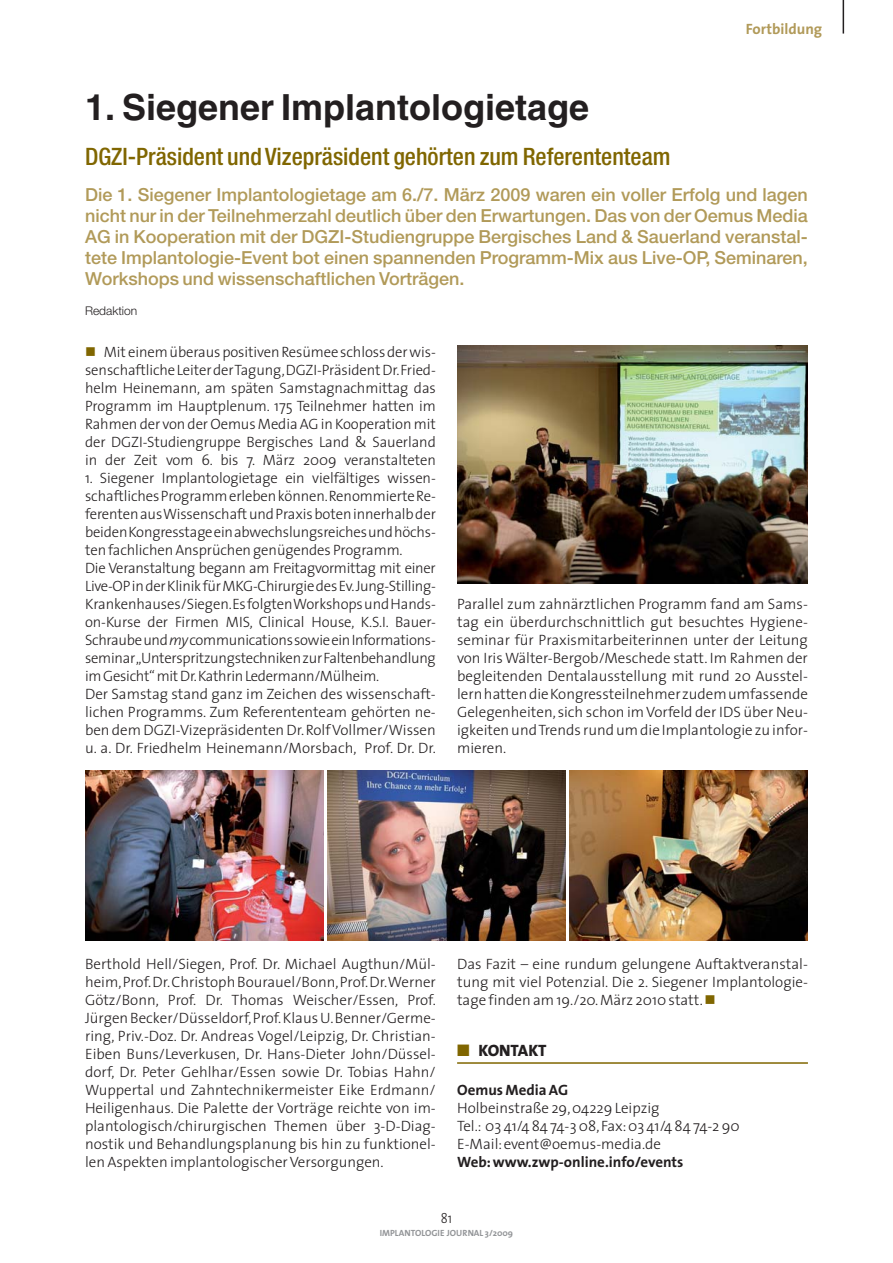
<style>
.page{position:relative;width:893px;height:1263px;background:#fff}
.page>*{position:absolute;margin:0;border:0;box-sizing:border-box;transform-origin:0 0}
.t1{font:700 36px "Helvetica";color:#231f20}
.t2{font:500 condensed 24px "Helvetica Neue";color:#806600}
.t3{font:500 18px/21px "Helvetica Neue";color:#b19a59;text-align:justify}
.t4{font:800 16.5px "The Sans";letter-spacing:-.005em;color:#231f20}
.t5{font:300 15px/18px "The Sans";letter-spacing:-.005em;color:#231f20;text-align:justify}
.t6{font:700 15px "The Sans";color:#231f20}
.t7{font:700 15px "The Sans";color:#b19a59}
.t8{font:300 14.25px "The Sans";color:#231f20;scale:.9 1}
.t9{font:300 12px "Helvetica Neue";color:#231f20}
.t10{font:700 9px "The Sans";color:#939598}
.s1{font-style:italic}
.s2{color:#806600}
</style>
<div class="page">
<hr style="left:843px;top:0;width:1px;height:34px;background:#231f20">
<img style="left:85px;top:771px;width:238px;height:170px">
<img style="left:457px;top:346px;width:351px;height:238px">
<img style="left:327px;top:771px;width:239px;height:170px">
<img style="left:570px;top:771px;width:238px;height:170px">
<hr style="left:457px;top:1062px;width:351px;height:2px;background:#806600">
<p class="t7" style="left:746px;top:21px;width:78px">Fortbildung</p>
<h1 class="t1" style="left:85px;top:94px;width:506px">1. Siegener Implantologietage</h1>
<h2 class="t2" style="left:85px;top:148px;width:587px">DGZI-Präsident und Vizepräsident gehörten zum Referententeam</h2>
<p class="t3" style="left:85px;top:186px;width:724px">Die 1. Siegener Implantologietage am 6./7. März 2009 waren ein voller Erfolg und lagen nicht nur in der Teilnehmerzahl deutlich über den Erwartungen. Das von der Oemus Media AG in Kooperation mit der DGZI-Studiengruppe Bergisches Land &amp; Sauerland veranstal&shy;tete Implantologie-Event bot einen spannenden Programm-Mix aus Live-OP, Seminaren, Workshops und wissenschaftlichen Vorträgen.</p>
<p class="t9" style="left:85px;top:306px;width:54px">Redaktion</p>
<p class="t5" style="left:85px;top:344px;width:352px;text-indent:19px">Mit einem überaus positiven Resümee schloss der wis&shy;senschaftliche Leiter der Tagung,DGZI-Präsident Dr.Fried&shy;helm Heinemann, am späten Samstagnachmittag das Programm im Hauptplenum. 175 Teilnehmer hatten im Rahmen der von der Oemus Media AG in Kooperation mit der DGZI-Studiengruppe Bergisches Land &amp; Sauerland in der Zeit vom 6. bis 7. März 2009 veranstalteten</p>
<p class="t5" style="left:85px;top:470px;width:352px;text-align:left">1. Siegener Implantologietage ein vielfältiges wissen&shy;schaftliches Programm erleben können.Renommierte Re&shy;ferenten aus Wissenschaft und Praxis boten innerhalb der beiden Kongresstage ein abwechslungsreiches und höchs&shy;ten fachlichen Ansprüchen genügendes Programm.<br>Die Veranstaltung begann am Freitagvormittag mit einer Live-OP in der Klinik für MKG-Chirurgie des Ev.Jung-Stilling-Krankenhauses/Siegen.Es folgten Workshops und Hands&shy;on-Kurse der Firmen MIS, Clinical House, K.S.I. Bauer-Schraube und <span class="s1">my</span>communications sowie ein Informations&shy;seminar „Unterspritzungstechniken zur Faltenbehandlung im Gesicht“ mit Dr.Kathrin Ledermann/Mülheim.<br>Der Samstag stand ganz im Zeichen des wissenschaft&shy;lichen Programms. Zum Referententeam gehörten ne&shy;ben dem DGZI-Vizepräsidenten Dr. Rolf Vollmer/Wissen u. a. Dr. Friedhelm Heinemann/Morsbach, Prof. Dr. Dr.</p>
<p class="t5" style="left:457px;top:596px;width:352px">Parallel zum zahnärztlichen Programm fand am Sams&shy;tag ein überdurchschnittlich gut besuchtes Hygiene&shy;seminar für Praxismitarbeiterinnen unter der Leitung von Iris Wälter-Bergob/Meschede statt. Im Rahmen der begleitenden Dentalausstellung mit rund 20 Ausstel&shy;lern hatten die Kongressteilnehmer zudem umfassende Gelegenheiten, sich schon im Vorfeld der IDS über Neu&shy;igkeiten und Trends rund um die Implantologie zu infor&shy;mieren.</p>
<p class="t5" style="left:85px;top:956px;width:352px">Berthold Hell/Siegen, Prof. Dr. Michael Augthun/Mül&shy;heim,Prof.Dr.Christoph Bourauel/Bonn,Prof.Dr.Werner Götz/Bonn, Prof. Dr. Thomas Weischer/Essen, Prof.<br>Jürgen Becker/Düsseldorf,Prof.Klaus U.Benner/Germe&shy;ring, Priv.-Doz. Dr. Andreas Vogel/Leipzig, Dr. Christian-Eiben Buns/Leverkusen, Dr. Hans-Dieter John/Düssel&shy;dorf, Dr. Peter Gehlhar/Essen sowie Dr. Tobias Hahn/ Wuppertal und Zahntechnikermeister Eike Erdmann/ Heiligenhaus. Die Palette der Vorträge reichte von im&shy;plantologisch/chirurgischen Themen über 3-D-Diag&shy;nostik und Behandlungsplanung bis hin zu funktionel&shy;len Aspekten implantologischer Versorgungen.</p>
<p class="t5" style="left:457px;top:956px;width:352px">Das Fazit – eine rundum gelungene Auftaktveranstal&shy;tung mit viel Potenzial. Die 2. Siegener Implantologie&shy;tage finden am 19./20. März 2010 statt.</p>
<p class="t4" style="left:457px;top:1042px;width:91px"><span class="s2">■</span> KONTAKT</p>
<p class="t6" style="left:457px;top:1082px;width:113px">Oemus Media AG</p>
<p class="t5" style="left:457px;top:1100px;width:284px;text-align:left">Holbeinstraße 29,04229 Leipzig<br>Tel.: 03 41/4 84 74-3 08,Fax:03 41/4 84 74-2 90<br>E-Mail:event@oemus-media.de</p>
<p class="t6" style="left:457px;top:1154px;width:228px">Web:www.zwp-online.info/events</p>
<p class="t8" style="left:441px;top:1212px;width:14px">81</p>
<p class="t10" style="left:380px;top:1228px;width:135px">IMPLANTOLOGIE JOURNAL 3/2009</p>
</div>
